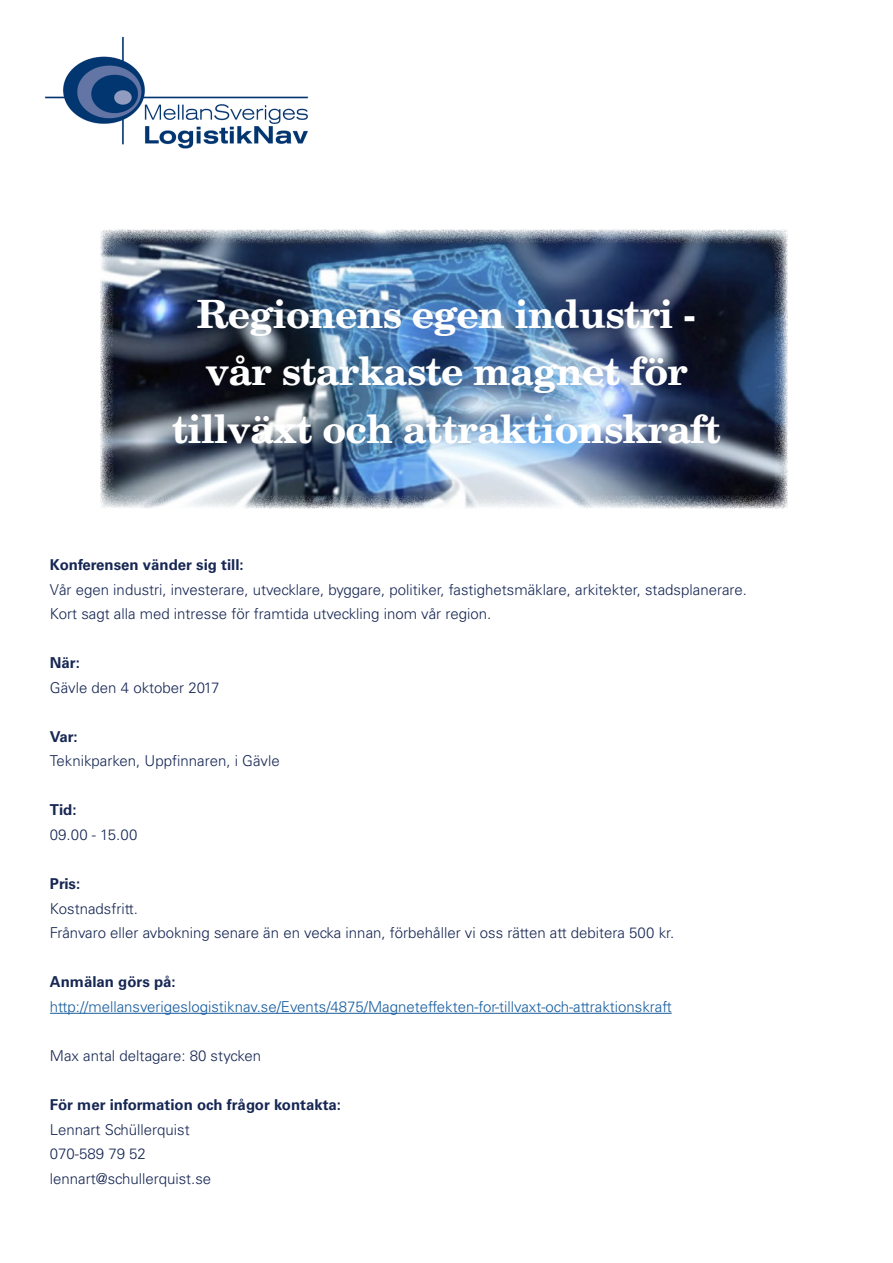
<style>
.page{position:relative;width:893px;height:1263px;background:#fff}
.page>*{position:absolute;margin:0;border:0;box-sizing:border-box;transform-origin:0 0}
.t1{font:700 39px "New Century Schlbk";letter-spacing:-.02em;color:#fff}
.t2{font:300 15px/24.6px "Univers";color:#172754}
.t3{font:300 15px "Univers";color:#175d9e}
.t4{font:700 15px "Univers";color:#172754}
</style>
<div class="page">
<hr style="left:50px;top:1013px;width:622px;height:1px;background:#175d9e">
<img style="left:45px;top:36px;width:263px;height:113px">
<img style="left:100px;top:229px;width:688px;height:280px">
<p class="t1" style="left:197px;top:290px;width:501px">Regionens egen industri -</p>
<p class="t1" style="left:205px;top:347px;width:484px">vår starkaste magnet för</p>
<p class="t1" style="left:172px;top:404px;width:551px">tillväxt och attraktionskraft</p>
<p class="t4" style="left:50px;top:556px;width:195px">Konferensen vänder sig till:</p>
<p class="t2" style="left:50px;top:577px;width:698px">Vår egen industri, investerare, utvecklare, byggare, politiker, fastighetsmäklare, arkitekter, stadsplanerare.<br>Kort sagt alla med intresse för framtida utveckling inom vår region.</p>
<p class="t4" style="left:50px;top:654px;width:32px">När:</p>
<p class="t2" style="left:50px;top:675px;width:171px">Gävle den 4 oktober 2017</p>
<p class="t4" style="left:50px;top:728px;width:29px">Var:</p>
<p class="t2" style="left:50px;top:749px;width:231px">Teknikparken, Uppfinnaren, i Gävle</p>
<p class="t4" style="left:50px;top:801px;width:28px">Tid:</p>
<p class="t2" style="left:50px;top:822px;width:89px">09.00 - 15.00</p>
<p class="t4" style="left:50px;top:875px;width:32px">Pris:</p>
<p class="t2" style="left:50px;top:896px;width:626px">Kostnadsfritt.<br>Frånvaro eller avbokning senare än en vecka innan, förbehåller vi oss rätten att debitera 500 kr.</p>
<p class="t4" style="left:50px;top:973px;width:127px">Anmälan görs på:</p>
<p class="t3" style="left:50px;top:997px;width:623px">http://mellansverigeslogistiknav.se/Events/4875/Magneteffekten-for-tillvaxt-och-attraktionskraft</p>
<p class="t2" style="left:50px;top:1043px;width:213px">Max antal deltagare: 80 stycken</p>
<p class="t4" style="left:50px;top:1096px;width:293px">För mer information och frågor kontakta:</p>
<p class="t2" style="left:50px;top:1117px;width:141px">Lennart Schüllerquist</p>
<p class="t2" style="left:50px;top:1141px;width:97px">070-589 79 52</p>
<p class="t2" style="left:50px;top:1166px;width:163px">lennart@schullerquist.se</p>
</div>
